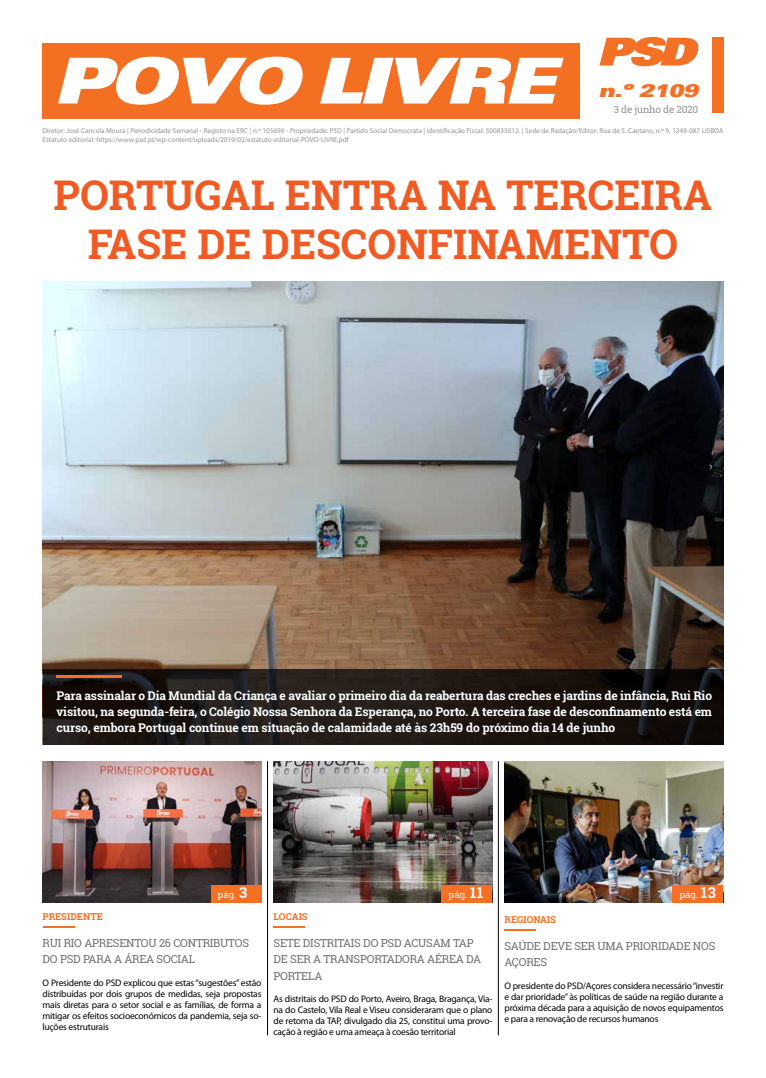
<style>
.page{position:relative;width:766px;height:1078px;background:#fff}
.page>*{position:absolute;margin:0;border:0;box-sizing:border-box;transform-origin:0 0}
.t1{font:700 40.9px/49.1px "Roboto Slab";color:#f15a22;text-align:center}
.t2{font:italic 900 expanded 18px "Univers";color:#f37024}
.t3{font:700 12px/16px "Roboto Slab";letter-spacing:-.01em;color:#fff;text-align:justify}
.t4{font:11px/16.5px "Roboto Slab";letter-spacing:-.02em;color:#6d6e71}
.t5{font:10px "Roboto Slab";letter-spacing:-.02em;color:#929396}
.t6{font:9.5px/11px "Myriad Pro";letter-spacing:-.02em;color:#000;text-align:justify}
.t7{font:700 9.5px "Roboto Slab";color:#f37024}
.t8{font:9.5px "Roboto Slab";letter-spacing:.01em;color:#fff}
.t9{font:7.1px/9px "Myriad Pro";color:#929396}
.s1{font-weight:700;font-size:15px}
</style>
<div class="page">
<img style="left:43px;top:282px;width:680px;height:386px">
<div style="left:711px;top:37px;width:12px;height:76px;background:#f37024"></div>
<div style="left:43px;top:43px;width:536px;height:76px;background:#f36f21"></div>
<svg style="left:58px;top:57px;width:245px;height:48px"></svg>
<svg style="left:320px;top:58px;width:243px;height:45px"></svg>
<svg style="left:599px;top:37px;width:100px;height:29px"></svg>
<img style="left:273px;top:761px;width:219px;height:141px">
<hr style="left:267px;top:761px;width:1px;height:273px;background:#000">
<hr style="left:498px;top:761px;width:1px;height:273px;background:#000">
<hr style="left:504px;top:928px;width:32px;height:2px;background:#f37024">
<img style="left:504px;top:761px;width:219px;height:141px">
<div style="left:672px;top:884px;width:51px;height:18px;background:#f37024"></div>
<hr style="left:273px;top:925px;width:32px;height:2px;background:#f37024">
<div style="left:441px;top:884px;width:51px;height:18px;background:#f37024"></div>
<svg style="left:43px;top:668px;width:680px;height:76px;background:#1d1613"></svg>
<hr style="left:57px;top:674px;width:65px;height:3px;background:#f37024">
<hr style="left:43px;top:925px;width:32px;height:2px;background:#f37024">
<img style="left:43px;top:761px;width:218px;height:141px">
<div style="left:210px;top:884px;width:51px;height:18px;background:#f37024"></div>
<h2 class="t2" style="left:598px;top:80px;width:101px">n.º 2109</h2>
<p class="t5" style="left:613px;top:102px;width:86px">3 de junho de 2020</p>
<p class="t9" style="left:43px;top:126px;width:682px">Diretor: José Cancela Moura | Periodicidade Semanal - Registo na ERC | n.º 105690 - Propriedade: PSD | Partido Social Democrata | Identificação Fiscal: 500835012. | Sede de Redação/Editor: Rua de S. Caetano, n.º 9, 1249-087 LISBOA<br>Estatuto editorial: https://www.psd.pt/wp-content/uploads/2019/02/estatuto-editorial-POVO-LIVRE.pdf</p>
<h1 class="t1" style="left:54px;top:170px;width:660px">PORTUGAL ENTRA NA TERCEIRA<br>FASE DE DESCONFINAMENTO</h1>
<p class="t3" style="left:57px;top:687px;width:656px">Para assinalar o Dia Mundial da Criança e avaliar o primeiro dia da reabertura das creches e jardins de infância, Rui Rio visitou, na segunda-feira, o Colégio Nossa Senhora da Esperança, no Porto. A terceira fase de desconfinamento está em curso, embora Portugal continue em situação de calamidade até às 23h59 do próximo dia 14 de junho</p>
<p class="t8" style="left:217px;top:887px;width:31px">pág. <span class="s1">3</span></p>
<p class="t7" style="left:43px;top:910px;width:62px">PRESIDENTE</p>
<p class="t4" style="left:43px;top:934px;width:208px">RUI RIO APRESENTOU 26 CONTRIBUTOS<br>DO PSD PARA A ÁREA SOCIAL</p>
<p class="t6" style="left:43px;top:976px;width:220px">O Presidente do PSD explicou que estas “sugestões” estão distribuídas por dois grupos de medidas, seja propostas mais diretas para o setor social e as famílias, de forma a mitigar os efeitos socioeconómicos da pandemia, seja so&shy;luções estruturais</p>
<p class="t8" style="left:448px;top:887px;width:36px">pág. <span class="s1">11</span></p>
<p class="t7" style="left:273px;top:910px;width:36px">LOCAIS</p>
<p class="t4" style="left:273px;top:934px;width:209px">SETE DISTRITAIS DO PSD ACUSAM TAP<br>DE SER A TRANSPORTADORA AÉREA DA<br>PORTELA</p>
<p class="t6" style="left:273px;top:993px;width:220px">As distritais do PSD do Porto, Aveiro, Braga, Bragança, Via&shy;na do Castelo, Vila Real e Viseu consideraram que o plano de retoma da TAP, divulgado dia 25, constitui uma provo&shy;cação à região e uma ameaça à coesão territorial</p>
<p class="t8" style="left:679px;top:887px;width:38px">pág. <span class="s1">13</span></p>
<p class="t7" style="left:504px;top:912px;width:53px">REGIONAIS</p>
<p class="t4" style="left:504px;top:937px;width:212px">SAÚDE DEVE SER UMA PRIORIDADE NOS<br>AÇORES</p>
<p class="t6" style="left:504px;top:979px;width:220px">O presidente do PSD/Açores considera necessário “investir e dar prioridade” às políticas de saúde na região durante a próxima década para a aquisição de novos equipamentos e para a renovação de recursos humanos</p>
</div>
